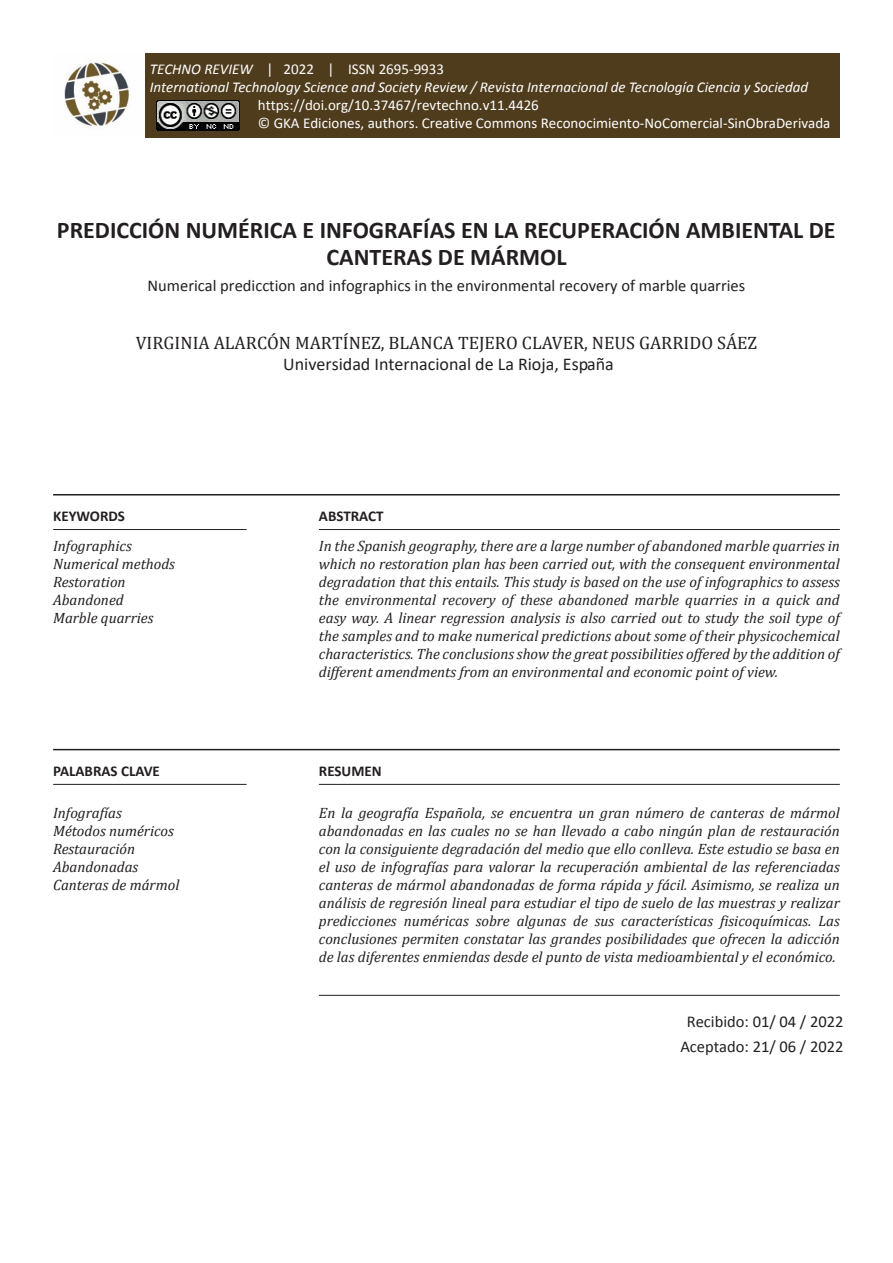
<style>
.page{position:relative;width:893px;height:1263px;background:#fff}
.page>*{position:absolute;margin:0;border:0;box-sizing:border-box;transform-origin:0 0}
.Autor{font:700 24px/27px "Calibri";color:#231f20;text-align:center}
.Autor-2{font:18px/21px "Cambria";color:#231f20;text-align:center}
.Autor-3{font:16.5px "Calibri";color:#231f20}
.DATE-HOME{font:16.5px/24.6px "Calibri";color:#231f20;text-align:center}
.CONTENT-HOME{font:italic 15px/18px "Cambria";color:#231f20;text-align:justify}
.t1{font:15px "Calibri";color:#fff}
.t2{font:italic 15px "Calibri";color:#fff}
.WORDS-HOME{font:700 15px "Calibri";color:#231f20}
.s1{font-style:italic}
.s2{font-family:"Calibri"}
</style>
<div class="page">
<hr style="left:53px;top:494px;width:787px;height:1px;background:#231f20">
<hr style="left:53px;top:749px;width:787px;height:1px;background:#231f20">
<hr style="left:53px;top:529px;width:194px;height:1px;background:#231f20">
<hr style="left:53px;top:784px;width:194px;height:1px;background:#231f20">
<hr style="left:319px;top:529px;width:521px;height:1px;background:#231f20">
<hr style="left:319px;top:784px;width:521px;height:1px;background:#231f20">
<hr style="left:319px;top:995px;width:521px;height:1px;background:#231f20">
<img style="left:64px;top:53px;width:82px;height:85px">
<div style="left:146px;top:53px;width:694px;height:85px;background:#4f3c1d"></div>
<img style="left:157px;top:101px;width:83px;height:29px">
<p class="t1" style="left:150px;top:60px;width:296px"><span class="s1">TECHNO REVIEW</span> | 2022 | ISSN 2695-9933</p>
<p class="t2" style="left:150px;top:78px;width:660px">International Technology Science and Society Review / Revista Internacional de Tecnología Ciencia y Sociedad</p>
<p class="t1" style="left:258px;top:96px;width:283px">https://doi.org/10.37467/revtechno.v11.4426</p>
<p class="t1" style="left:258px;top:113px;width:574px">© GKA Ediciones, authors. Creative Commons Reconocimiento-NoComercial-SinObraDerivada</p>
<p class="Autor" style="left:57px;top:215px;width:780px">PREDICCIÓN NUMÉRICA E INFOGRAFÍAS EN LA RECUPERACIÓN AMBIENTAL DE<br>CANTERAS DE MÁRMOL</p>
<p class="Autor-3" style="left:148px;top:275px;width:599px">Numerical predicction and infographics in the environmental recovery of marble quarries</p>
<p class="Autor-2" style="left:136px;top:332px;width:623px">VIRGINIA ALARCÓN MARTÍNEZ, BLANCA TEJERO CLAVER, NEUS GARRIDO SÁEZ<br><span class="s2">Universidad Internacional de La Rioja, España</span></p>
<p class="WORDS-HOME" style="left:53px;top:505px;width:73px">KEYWORDS</p>
<p class="CONTENT-HOME" style="left:53px;top:536px;width:80px">Infographics</p>
<p class="CONTENT-HOME" style="left:53px;top:554px;width:123px">Numerical methods</p>
<p class="CONTENT-HOME" style="left:53px;top:572px;width:74px">Restoration</p>
<p class="CONTENT-HOME" style="left:53px;top:590px;width:72px">Abandoned</p>
<p class="CONTENT-HOME" style="left:53px;top:608px;width:102px">Marble quarries</p>
<p class="WORDS-HOME" style="left:53px;top:760px;width:108px">PALABRAS CLAVE</p>
<p class="CONTENT-HOME" style="left:53px;top:804px;width:70px">Infografías</p>
<p class="CONTENT-HOME" style="left:53px;top:822px;width:122px">Métodos numéricos</p>
<p class="CONTENT-HOME" style="left:53px;top:840px;width:84px">Restauración</p>
<p class="CONTENT-HOME" style="left:53px;top:858px;width:87px">Abandonadas</p>
<p class="CONTENT-HOME" style="left:53px;top:876px;width:128px">Canteras de mármol</p>
<p class="WORDS-HOME" style="left:319px;top:505px;width:66px">ABSTRACT</p>
<p class="CONTENT-HOME" style="left:319px;top:536px;width:522px">In the Spanish geography, there are a large number of abandoned marble quarries in which no restoration plan has been carried out, with the consequent environmental degradation that this entails. This study is based on the use of infographics to assess the environmental recovery of these abandoned marble quarries in a quick and easy way. A linear regression analysis is also carried out to study the soil type of the samples and to make numerical predictions about some of their physicochemical characteristics. The conclusions show the great possibilities offered by the addition of different amendments from an environmental and economic point of view.</p>
<p class="WORDS-HOME" style="left:319px;top:760px;width:64px">RESUMEN</p>
<p class="CONTENT-HOME" style="left:319px;top:804px;width:522px">En la geografía Española, se encuentra un gran número de canteras de mármol abandonadas en las cuales no se han llevado a cabo ningún plan de restauración con la consiguiente degradación del medio que ello conlleva. Este estudio se basa en el uso de infografías para valorar la recuperación ambiental de las referenciadas canteras de mármol abandonadas de forma rápida y fácil. Asimismo, se realiza un análisis de regresión lineal para estudiar el tipo de suelo de las muestras y realizar predicciones numéricas sobre algunas de sus características fisicoquímicas. Las conclusiones permiten constatar las grandes posibilidades que ofrecen la adicción de las diferentes enmiendas desde el punto de vista medioambiental y el económico.</p>
<p class="DATE-HOME" style="left:680px;top:1009px;width:165px">Recibido: 01/ 04 / 2022<br>Aceptado: 21/ 06 / 2022</p>
</div>
